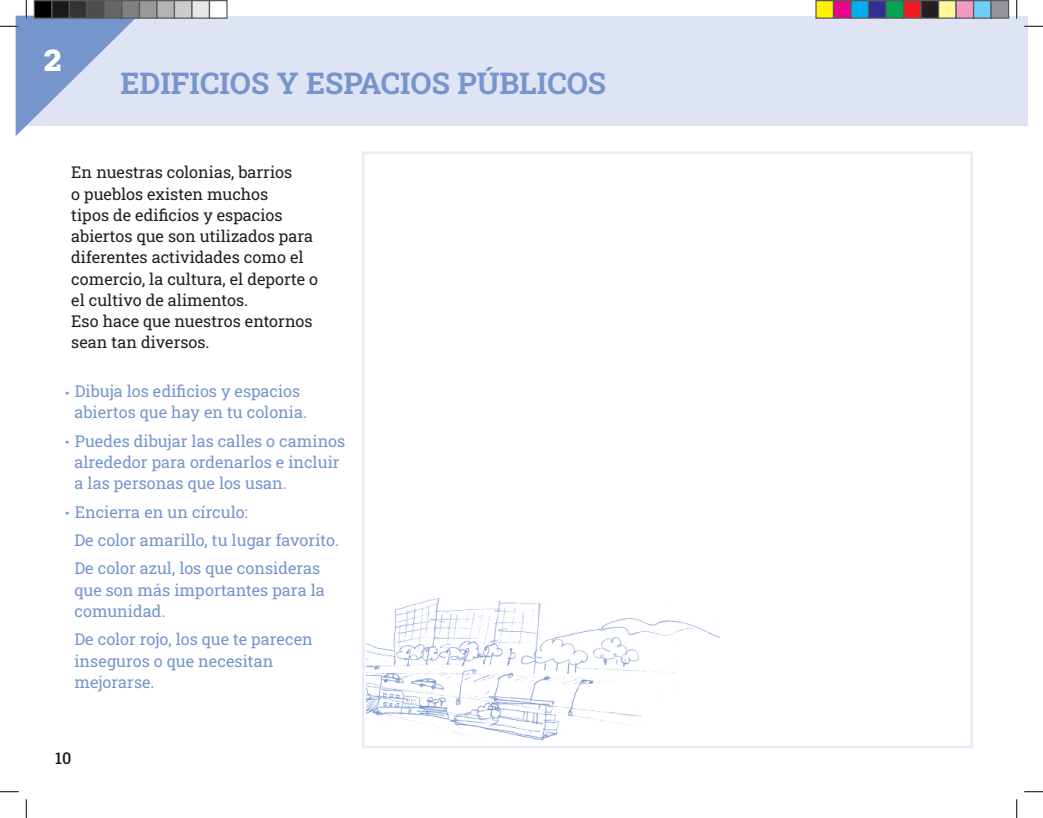
<style>
.page{position:relative;width:1043px;height:818px;background:#fff}
.page>*{position:absolute;margin:0;border:0;box-sizing:border-box;transform-origin:0 0}
.t1{font:700 37.5px "Roboto Slab";color:#fff}
.t2{font:700 30px "Roboto Slab";color:#7595cc}
.t3{font:16.25px/21.2px "Roboto Slab";color:#7595cc}
.t4{font:16.25px/21.2px "Roboto Slab";color:#231f20}
.t5{font:500 16.25px "Roboto Slab";color:#231f20}
.s1{font-weight:700;font-size:20px}
</style>
<div class="page">
<div style="left:16px;top:16px;width:1011px;height:110px;background:#dee4f3"></div>
<img style="left:367px;top:596px;width:352px;height:146px">
<svg style="left:1024px;top:25px;width:18px;height:2px"></svg>
<svg style="left:0;top:791px;width:19px;height:1px"></svg>
<svg style="left:1024px;top:791px;width:18px;height:1px"></svg>
<svg style="left:0;top:0;width:135px;height:136px"></svg>
<svg style="left:25px;top:799px;width:2px;height:19px"></svg>
<svg style="left:1016px;top:0;width:1px;height:19px"></svg>
<svg style="left:1016px;top:799px;width:1px;height:19px"></svg>
<div style="left:34px;top:1px;width:18px;height:17px;background:#000"></div>
<div style="left:34px;top:0;width:18px;height:19px;border:1px solid #595959"></div>
<div style="left:52px;top:1px;width:17px;height:17px;background:#1a1a1a"></div>
<div style="left:51px;top:0;width:19px;height:19px;border:1px solid #595959"></div>
<div style="left:69px;top:1px;width:18px;height:17px;background:#333"></div>
<div style="left:69px;top:0;width:19px;height:19px;border:1px solid #595959"></div>
<div style="left:87px;top:1px;width:17px;height:17px;background:#4d4d4d"></div>
<div style="left:86px;top:0;width:19px;height:19px;border:1px solid #595959"></div>
<div style="left:104px;top:1px;width:18px;height:17px;background:#666"></div>
<div style="left:104px;top:0;width:18px;height:19px;border:1px solid #595959"></div>
<div style="left:122px;top:1px;width:17px;height:17px;background:#808080"></div>
<div style="left:121px;top:0;width:19px;height:19px;border:1px solid #595959"></div>
<div style="left:139px;top:1px;width:18px;height:17px;background:#999"></div>
<div style="left:139px;top:0;width:19px;height:19px;border:1px solid #595959"></div>
<div style="left:157px;top:1px;width:17px;height:17px;background:#b3b3b3"></div>
<div style="left:156px;top:0;width:19px;height:19px;border:1px solid #595959"></div>
<div style="left:174px;top:1px;width:18px;height:17px;background:#ccc"></div>
<div style="left:174px;top:0;width:18px;height:19px;border:1px solid #595959"></div>
<div style="left:192px;top:1px;width:17px;height:17px;background:#e6e6e6"></div>
<div style="left:191px;top:0;width:19px;height:19px;border:1px solid #595959"></div>
<div style="left:209px;top:1px;width:18px;height:17px;background:#fff"></div>
<div style="left:209px;top:0;width:19px;height:19px;border:1px solid #595959"></div>
<div style="left:816px;top:1px;width:17px;height:17px;background:#fff101"></div>
<div style="left:815px;top:0;width:19px;height:19px;border:1px solid #595959"></div>
<div style="left:833px;top:1px;width:18px;height:17px;background:#ed028c"></div>
<div style="left:832px;top:0;width:19px;height:19px;border:1px solid #595959"></div>
<div style="left:851px;top:1px;width:17px;height:17px;background:#00aeef"></div>
<div style="left:850px;top:0;width:19px;height:19px;border:1px solid #595959"></div>
<div style="left:868px;top:1px;width:18px;height:17px;background:#2e3092"></div>
<div style="left:868px;top:0;width:18px;height:19px;border:1px solid #595959"></div>
<div style="left:886px;top:1px;width:17px;height:17px;background:#00a54f"></div>
<div style="left:885px;top:0;width:19px;height:19px;border:1px solid #595959"></div>
<div style="left:903px;top:1px;width:18px;height:17px;background:#ee1d23"></div>
<div style="left:902px;top:0;width:19px;height:19px;border:1px solid #595959"></div>
<div style="left:921px;top:1px;width:17px;height:17px;background:#231f20"></div>
<div style="left:920px;top:0;width:19px;height:19px;border:1px solid #595959"></div>
<div style="left:938px;top:1px;width:18px;height:17px;background:#fff79a"></div>
<div style="left:938px;top:0;width:18px;height:19px;border:1px solid #595959"></div>
<div style="left:956px;top:1px;width:17px;height:17px;background:#f499c2"></div>
<div style="left:955px;top:0;width:19px;height:19px;border:1px solid #595959"></div>
<div style="left:973px;top:1px;width:18px;height:17px;background:#6bcff6"></div>
<div style="left:972px;top:0;width:19px;height:19px;border:1px solid #595959"></div>
<div style="left:991px;top:1px;width:17px;height:17px;background:#939598"></div>
<div style="left:990px;top:0;width:19px;height:19px;border:1px solid #595959"></div>
<p class="t1" style="left:43px;top:32px;width:21px">2</p>
<p class="t2" style="left:120px;top:62px;width:487px">EDIFICIOS Y ESPACIOS PÚBLICOS</p>
<p class="t4" style="left:71px;top:161px;width:248px">En nuestras colonias, barrios<br>o pueblos existen muchos<br>tipos de edificios y espacios abiertos que son utilizados para diferentes actividades como el comercio, la cultura, el deporte o el cultivo de alimentos.</p>
<p class="t4" style="left:71px;top:310px;width:243px">Eso hace que nuestros entornos sean tan diversos.</p>
<p class="t3" style="left:74px;top:380px;width:234px;text-indent:-10px"><span class="s1">·</span> Dibuja los edificios y espacios abiertos que hay en tu colonia.</p>
<p class="t3" style="left:74px;top:430px;width:272px;text-indent:-10px"><span class="s1">·</span> Puedes dibujar las calles o caminos alrededor para ordenarlos e incluir a las personas que los usan.</p>
<p class="t3" style="left:64px;top:500px;width:185px"><span class="s1">·</span> Encierra en un círculo:</p>
<p class="t3" style="left:74px;top:529px;width:266px">De color amarillo, tu lugar favorito.</p>
<p class="t3" style="left:74px;top:557px;width:252px">De color azul, los que consideras que son más importantes para la</p>
<p class="t3" style="left:74px;top:600px;width:92px">comunidad.</p>
<p class="t3" style="left:74px;top:628px;width:240px">De color rojo, los que te parecen inseguros o que necesitan mejorarse.</p>
<p class="t5" style="left:55px;top:746px;width:18px">10</p>
</div>
